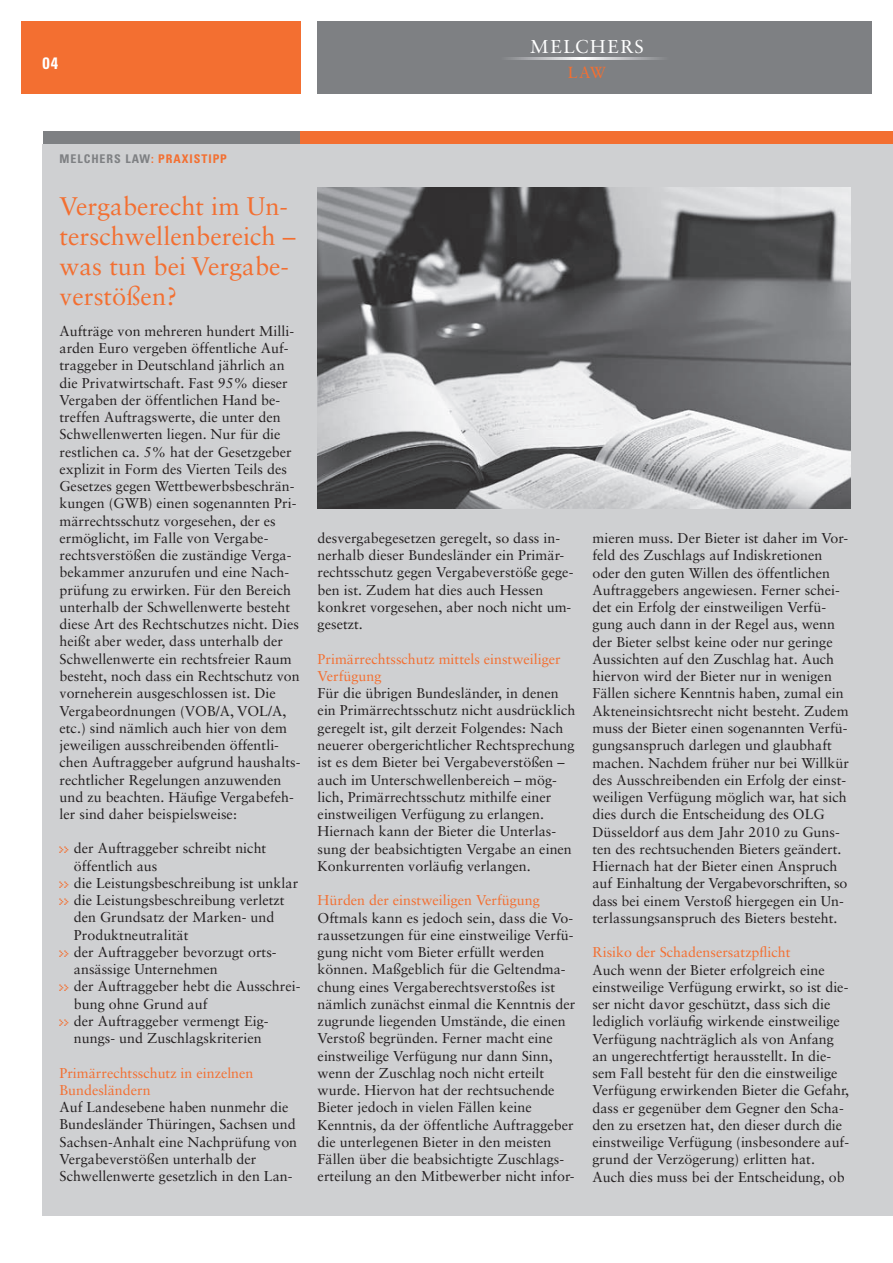
<style>
.page{position:relative;width:893px;height:1263px;background:#fff}
.page>*{position:absolute;margin:0;border:0;box-sizing:border-box;transform-origin:0 0}
.t1{font:25.5px/30px "Sabon";color:#f36f31}
.t2{font:18.6px "Sabon";letter-spacing:.085em;color:#fff}
.t3{font:700 condensed 16.5px "Univers";color:#fff}
.t4{font:16.05px "Sabon";color:#f36f31}
.t5{font:14.25px/17.2px "Sabon";color:#231f20}
.t6{font:14.25px/17.2px "Sabon";color:#f36f31}
.t7{font:700 condensed 12px "Univers";letter-spacing:.08em;color:#f36f31}
.t8{font:700 condensed 12px "Univers";color:#7e8083}
.s1{color:#7e8083}
.s2{font-family:"Eboy EXT Alpha";font-size:10.5px;color:#f36f31}
</style>
<div class="page">
<div style="left:21px;top:21px;width:279px;height:73px;background:#f36f31"></div>
<div style="left:317px;top:22px;width:555px;height:72px;background:#7e8083"></div>
<svg style="left:508px;top:58px;width:154px;height:2px"></svg>
<div style="left:43px;top:144px;width:807px;height:1072px;background:#cfd0d2"></div>
<div style="left:850px;top:144px;width:43px;height:1072px;background:#cfd0d2"></div>
<div style="left:43px;top:131px;width:257px;height:13px;background:#7e8083"></div>
<div style="left:300px;top:131px;width:593px;height:13px;background:#f36f31"></div>
<img style="left:317px;top:187px;width:533px;height:321px">
<p class="t3" style="left:43px;top:53px;width:17px">04</p>
<h2 class="t2" style="left:530px;top:36px;width:115px">MELCHERS</h2>
<p class="t4" style="left:568px;top:63px;width:40px">Law</p>
<p class="t8" style="left:60px;top:151px;width:48px">MELCHERS</p>
<p class="t7" style="left:126px;top:151px;width:41px"><span class="s1">LAW</span>: PRAXIS</p>
<p class="t7" style="left:201px;top:151px;width:26px">tipP</p>
<h1 class="t1" style="left:60px;top:191px;width:238px">Vergaberecht im Un&shy;terschwellenbereich – was tun bei Vergabe&shy;verstößen?</h1>
<p class="t5" style="left:60px;top:322px;width:242px">Aufträge von mehreren hundert Milli&shy;arden Euro vergeben öffentliche Auf&shy;traggeber in Deutschland jährlich an die Privatwirtschaft. Fast 95% dieser Vergaben der öffentlichen Hand be&shy;treffen Auftragswerte, die unter den Schwellenwerten liegen. Nur für die restlichen ca. 5% hat der Gesetzgeber explizit in Form des Vierten Teils des Gesetzes gegen Wettbewerbsbeschrän&shy;kungen (GWB) einen sogenannten Pri&shy;märrechtsschutz vorgesehen, der es ermöglicht, im Falle von Vergabe&shy;rechtsverstößen die zuständige Verga&shy;bekammer anzurufen und eine Nach&shy;prüfung zu erwirken. Für den Bereich unterhalb der Schwellenwerte besteht diese Art des Rechtschutzes nicht. Dies heißt aber weder, dass unterhalb der Schwellenwerte ein rechtsfreier Raum besteht, noch dass ein Rechtschutz von vorneherein ausgeschlossen ist. Die Vergabeordnungen (VOB/A, VOL/A, etc.) sind nämlich auch hier von dem jeweiligen ausschreibenden öffentli&shy;chen Auftraggeber aufgrund haushalts&shy;rechtlicher Regelungen anzuwenden und zu beachten. Häufige Vergabefeh&shy;ler sind daher beispielsweise:</p>
<p class="t5" style="left:60px;top:840px;width:208px"><span class="s2">&gt;&gt;</span> der Auftraggeber schreibt nicht</p>
<p class="t5" style="left:74px;top:857px;width:85px">öffentlich aus</p>
<p class="t5" style="left:60px;top:874px;width:240px"><span class="s2">&gt;&gt;</span> die Leistungsbeschreibung ist unklar</p>
<p class="t5" style="left:60px;top:891px;width:227px"><span class="s2">&gt;&gt;</span> die Leistungsbeschreibung verletzt</p>
<p class="t5" style="left:74px;top:909px;width:202px">den Grundsatz der Marken- und</p>
<p class="t5" style="left:74px;top:926px;width:116px">Produktneutralität</p>
<p class="t5" style="left:60px;top:943px;width:217px"><span class="s2">&gt;&gt;</span> der Auftraggeber bevorzugt orts-</p>
<p class="t5" style="left:74px;top:960px;width:145px">ansässige Unternehmen</p>
<p class="t5" style="left:60px;top:978px;width:242px"><span class="s2">&gt;&gt;</span> der Auftraggeber hebt die Ausschrei-</p>
<p class="t5" style="left:74px;top:995px;width:135px">bung ohne Grund auf</p>
<p class="t5" style="left:60px;top:1012px;width:211px"><span class="s2">&gt;&gt;</span> der Auftraggeber vermengt Eig-</p>
<p class="t5" style="left:74px;top:1029px;width:189px">nungs- und Zuschlagskriterien</p>
<p class="t6" style="left:60px;top:1064px;width:195px">Primärrechtsschutz in einzelnen<br>Bundesländern</p>
<p class="t5" style="left:60px;top:1098px;width:239px">Auf Landesebene haben nunmehr die Bundesländer Thüringen, Sachsen und Sachsen-Anhalt eine Nachprüfung von Vergabeverstößen unterhalb der Schwellenwerte gesetzlich in den Lan-</p>
<p class="t5" style="left:318px;top:529px;width:257px">desvergabegesetzen geregelt, so dass in&shy;nerhalb dieser Bundesländer ein Primär&shy;rechtsschutz gegen Vergabeverstöße gege&shy;ben ist. Zudem hat dies auch Hessen konkret vorgesehen, aber noch nicht um&shy;gesetzt.</p>
<p class="t6" style="left:318px;top:650px;width:245px">Primärrechtsschutz mittels einstweiliger<br>Verfügung</p>
<p class="t5" style="left:318px;top:684px;width:259px">Für die übrigen Bundesländer, in denen ein Primärrechtsschutz nicht ausdrücklich geregelt ist, gilt derzeit Folgendes: Nach neuerer obergerichtlicher Rechtsprechung ist es dem Bieter bei Vergabeverstößen – auch im Unterschwellenbereich – mög&shy;lich, Primärrechtsschutz mithilfe einer einstweiligen Verfügung zu erlangen.<br>Hiernach kann der Bieter die Unterlas&shy;sung der beabsichtigten Vergabe an einen Konkurrenten vorläufig verlangen.</p>
<p class="t6" style="left:318px;top:891px;width:224px">Hürden der einstweiligen Verfügung</p>
<p class="t5" style="left:318px;top:909px;width:259px">Oftmals kann es jedoch sein, dass die Vo&shy;raussetzungen für eine einstweilige Verfü&shy;gung nicht vom Bieter erfüllt werden können. Maßgeblich für die Geltendma&shy;chung eines Vergaberechtsverstoßes ist nämlich zunächst einmal die Kenntnis der zugrunde liegenden Umstände, die einen Verstoß begründen. Ferner macht eine einstweilige Verfügung nur dann Sinn, wenn der Zuschlag noch nicht erteilt wurde. Hiervon hat der rechtsuchende Bieter jedoch in vielen Fällen keine Kenntnis, da der öffentliche Auftraggeber die unterlegenen Bieter in den meisten Fällen über die beabsichtigte Zuschlags&shy;erteilung an den Mitbewerber nicht infor-</p>
<p class="t5" style="left:592px;top:529px;width:258px">mieren muss. Der Bieter ist daher im Vor&shy;feld des Zuschlags auf Indiskretionen oder den guten Willen des öffentlichen Auftraggebers angewiesen. Ferner schei&shy;det ein Erfolg der einstweiligen Verfü&shy;gung auch dann in der Regel aus, wenn der Bieter selbst keine oder nur geringe Aussichten auf den Zuschlag hat. Auch hiervon wird der Bieter nur in wenigen Fällen sichere Kenntnis haben, zumal ein Akteneinsichtsrecht nicht besteht. Zudem muss der Bieter einen sogenannten Verfü&shy;gungsanspruch darlegen und glaubhaft machen. Nachdem früher nur bei Willkür des Ausschreibenden ein Erfolg der einst&shy;weiligen Verfügung möglich war, hat sich dies durch die Entscheidung des OLG Düsseldorf aus dem Jahr 2010 zu Guns&shy;ten des rechtsuchenden Bieters geändert.<br>Hiernach hat der Bieter einen Anspruch auf Einhaltung der Vergabevorschriften, so dass bei einem Verstoß hiergegen ein Un&shy;terlassungsanspruch des Bieters besteht.</p>
<p class="t6" style="left:592px;top:943px;width:199px">Risiko der Schadensersatzpflicht</p>
<p class="t5" style="left:592px;top:961px;width:258px">Auch wenn der Bieter erfolgreich eine einstweilige Verfügung erwirkt, so ist die&shy;ser nicht davor geschützt, dass sich die lediglich vorläufig wirkende einstweilige Verfügung nachträglich als von Anfang an ungerechtfertigt herausstellt. In die&shy;sem Fall besteht für den die einstweilige Verfügung erwirkenden Bieter die Gefahr, dass er gegenüber dem Gegner den Scha&shy;den zu ersetzen hat, den dieser durch die einstweilige Verfügung (insbesondere auf&shy;grund der Verzögerung) erlitten hat.<br>Auch dies muss bei der Entscheidung, ob</p>
</div>
